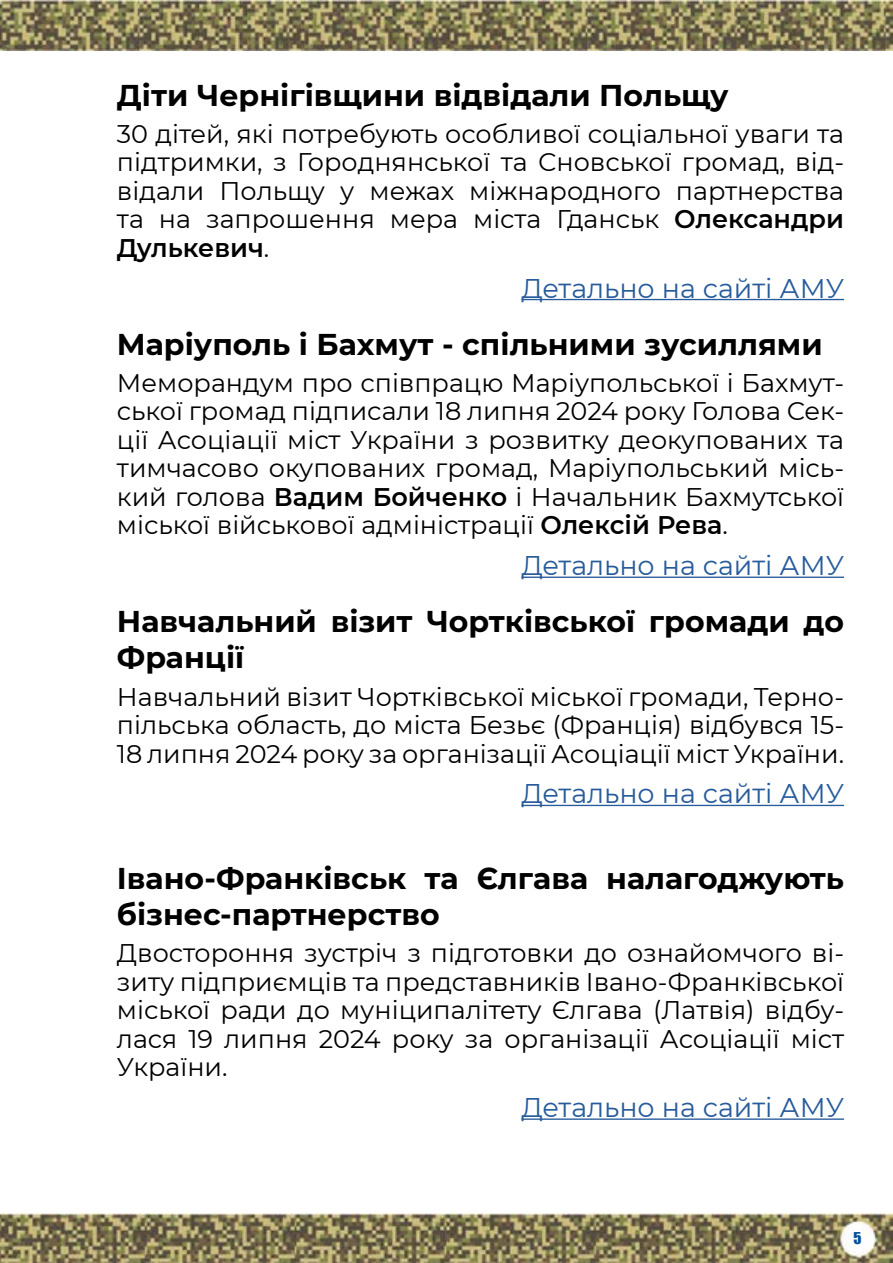
<style>
.page{position:relative;width:893px;height:1263px;background:#fff}
.page>*{position:absolute;margin:0;border:0;box-sizing:border-box;transform-origin:0 0}
.t1{font:700 30px/36px "Montserrat";color:#000}
.t2{font:27px "Montserrat";color:#275b9b}
.t3{font:25.5px/28.5px "Montserrat";color:#000;text-align:justify}
.t4{font:15px "Impact";color:#004e9d}
.s1{font-weight:600}
</style>
<div class="page">
<img style="left:0;top:0;width:893px;height:50px">
<img style="left:0;top:1213px;width:893px;height:50px">
<hr style="left:521px;top:299px;width:323px;height:1px;background:#275b9b">
<hr style="left:521px;top:577px;width:323px;height:1px;background:#275b9b">
<hr style="left:521px;top:805px;width:323px;height:1px;background:#275b9b">
<hr style="left:521px;top:1118px;width:323px;height:2px;background:#275b9b">
<p class="t1" style="left:117px;top:75px;width:613px">Діти Чернігівщини відвідали Польщу</p>
<p class="t3" style="left:117px;top:118px;width:729px">30 дітей, які потребують особливої соціальної уваги та підтримки, з Городнянської та Сновської громад, від&shy;відали Польщу у межах міжнародного партнерства та на запрошення мера міста Гданськ <span class="s1">Олександри Дулькевич</span>.</p>
<p class="t2" style="left:521px;top:269px;width:324px">Детально на сайті АМУ</p>
<p class="t1" style="left:117px;top:325px;width:707px">Маріуполь і Бахмут - спільними зусиллями</p>
<p class="t3" style="left:117px;top:368px;width:729px">Меморандум про співпрацю Маріупольської і Бахмут&shy;ської громад підписали 18 липня 2024 року Голова Сек&shy;ції Асоціації міст України з розвитку деокупованих та тимчасово окупованих громад, Маріупольський місь&shy;кий голова <span class="s1">Вадим Бойченко</span> і Начальник Бахмутської міської військової адміністрації <span class="s1">Олексій Рева</span>.</p>
<p class="t2" style="left:521px;top:547px;width:324px">Детально на сайті АМУ</p>
<p class="t1" style="left:117px;top:602px;width:729px">Навчальний візит Чортківської громади до<br>Франції</p>
<p class="t3" style="left:117px;top:681px;width:729px">Навчальний візит Чортківської міської громади, Терно&shy;пільська область, до міста Безьє (Франція) відбувся 15- 18 липня 2024 року за організації Асоціації міст України.</p>
<p class="t2" style="left:521px;top:775px;width:324px">Детально на сайті АМУ</p>
<p class="t1" style="left:117px;top:859px;width:729px">Івано-Франківськ та Єлгава налагоджують бізнес-партнерство</p>
<p class="t3" style="left:117px;top:938px;width:729px">Двостороння зустріч з підготовки до ознайомчого ві&shy;зиту підприємців та представників Івано-Франківської міської ради до муніципалітету Єлгава (Латвія) відбу&shy;лася 19 липня 2024 року за організації Асоціації міст України.</p>
<p class="t2" style="left:521px;top:1089px;width:324px">Детально на сайті АМУ</p>
<p class="t4" style="left:853px;top:1226px;width:10px">5</p>
</div>
